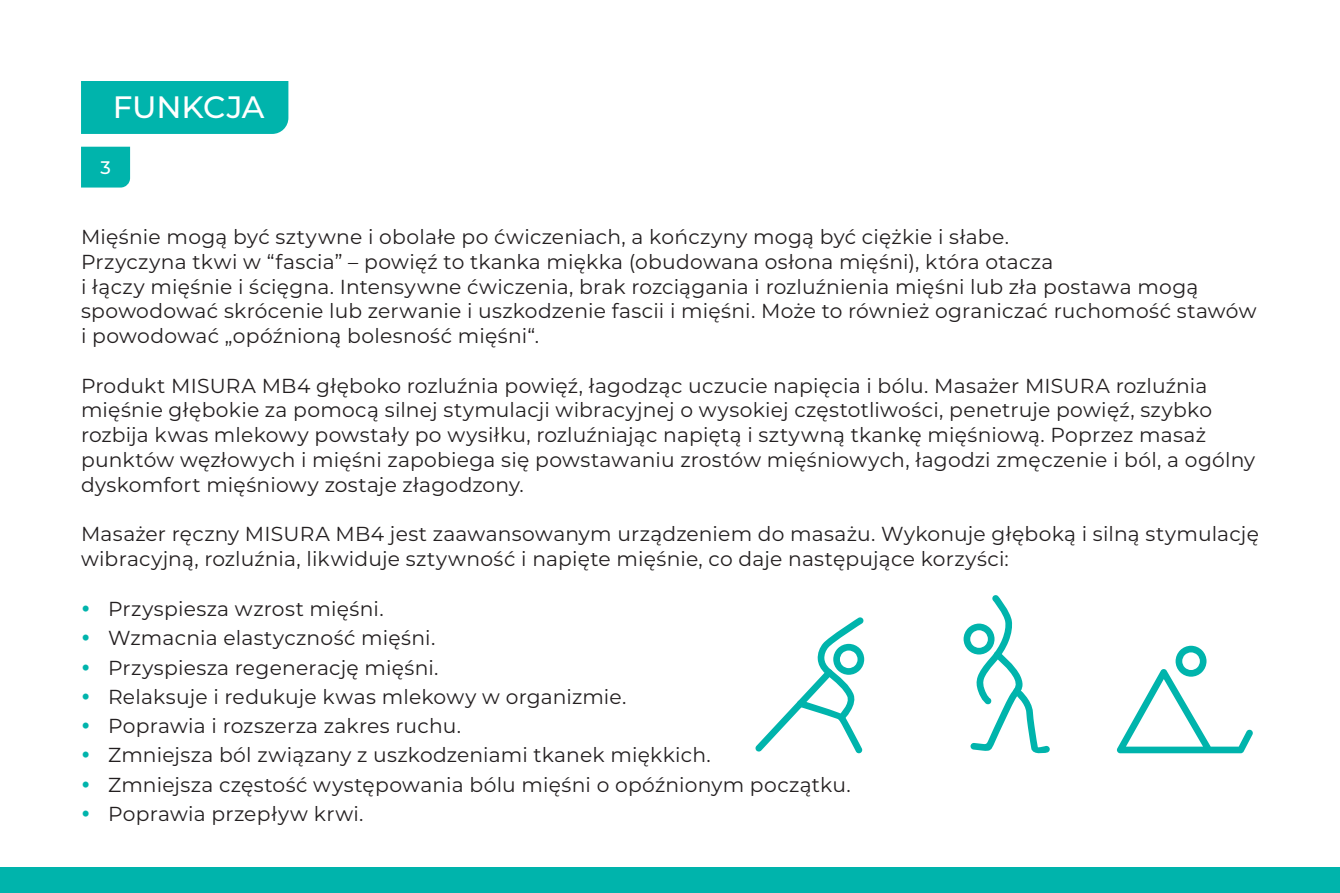
<style>
.page{position:relative;width:1340px;height:893px;background:#fff}
.page>*{position:absolute;margin:0;border:0;box-sizing:border-box;transform-origin:0 0}
.t1{font:500 30.82px "Montserrat";letter-spacing:-.005em;color:#fff}
.t2{font:20.25px/24.8px "Montserrat";letter-spacing:.01em;color:#231f20}
.t3{font:500 18.22px "Montserrat";color:#fff}
.s1{color:#00b4ac}
</style>
<div class="page">
<div style="left:0;top:867px;width:1339px;height:26px;background:#00b4ac"></div>
<div style="left:81px;top:81px;width:207px;height:53px;background:#00b4ac"></div>
<div style="left:81px;top:147px;width:49px;height:41px;background:#00b4ac"></div>
<svg style="left:755px;top:617px;width:109px;height:137px"></svg>
<svg style="left:963px;top:595px;width:87px;height:159px"></svg>
<svg style="left:1117px;top:646px;width:136px;height:107px"></svg>
<p class="t1" style="left:113px;top:86px;width:153px">FUNKCJA</p>
<p class="t3" style="left:100px;top:155px;width:12px">3</p>
<p class="t2" style="left:81px;top:224px;width:929px">Mięśnie mogą być sztywne i obolałe po ćwiczeniach, a kończyny mogą być ciężkie i słabe.</p>
<p class="t2" style="left:81px;top:249px;width:973px">Przyczyna tkwi w “fascia” – powięź to tkanka miękka (obudowana osłona mięśni), która otacza</p>
<p class="t2" style="left:81px;top:273px;width:1177px">i łączy mięśnie i ścięgna. Intensywne ćwiczenia, brak rozciągania i rozluźnienia mięśni lub zła postawa mogą spowodować skrócenie lub zerwanie i uszkodzenie fascii i mięśni. Może to również ograniczać ruchomość stawów i powodować „opóźnioną bolesność mięśni“.</p>
<p class="t2" style="left:81px;top:372px;width:1175px">Produkt MISURA MB4 głęboko rozluźnia powięź, łagodząc uczucie napięcia i bólu. Masażer MISURA rozluźnia mięśnie głębokie za pomocą silnej stymulacji wibracyjnej o wysokiej częstotliwości, penetruje powięź, szybko rozbija kwas mlekowy powstały po wysiłku, rozluźniając napiętą i sztywną tkankę mięśniową. Poprzez masaż punktów węzłowych i mięśni zapobiega się powstawaniu zrostów mięśniowych, łagodzi zmęczenie i ból, a ogólny dyskomfort mięśniowy zostaje złagodzony.</p>
<p class="t2" style="left:81px;top:521px;width:1179px">Masażer ręczny MISURA MB4 jest zaawansowanym urządzeniem do masażu. Wykonuje głęboką i silną stymulację wibracyjną, rozluźnia, likwiduje sztywność i napięte mięśnie, co daje następujące korzyści:</p>
<p class="t2" style="left:81px;top:596px;width:304px"><span class="s1">•</span> Przyspiesza wzrost mięśni.</p>
<p class="t2" style="left:81px;top:625px;width:356px"><span class="s1">•</span> Wzmacnia elastyczność mięśni.</p>
<p class="t2" style="left:81px;top:654px;width:359px"><span class="s1">•</span> Przyspiesza regenerację mięśni.</p>
<p class="t2" style="left:81px;top:683px;width:547px"><span class="s1">•</span> Relaksuje i redukuje kwas mlekowy w organizmie.</p>
<p class="t2" style="left:81px;top:713px;width:381px"><span class="s1">•</span> Poprawia i rozszerza zakres ruchu.</p>
<p class="t2" style="left:81px;top:742px;width:631px"><span class="s1">•</span> Zmniejsza ból związany z uszkodzeniami tkanek miękkich.</p>
<p class="t2" style="left:81px;top:771px;width:771px"><span class="s1">•</span> Zmniejsza częstość występowania bólu mięśni o opóźnionym początku.</p>
<p class="t2" style="left:81px;top:800px;width:284px"><span class="s1">•</span> Poprawia przepływ krwi.</p>
</div>
